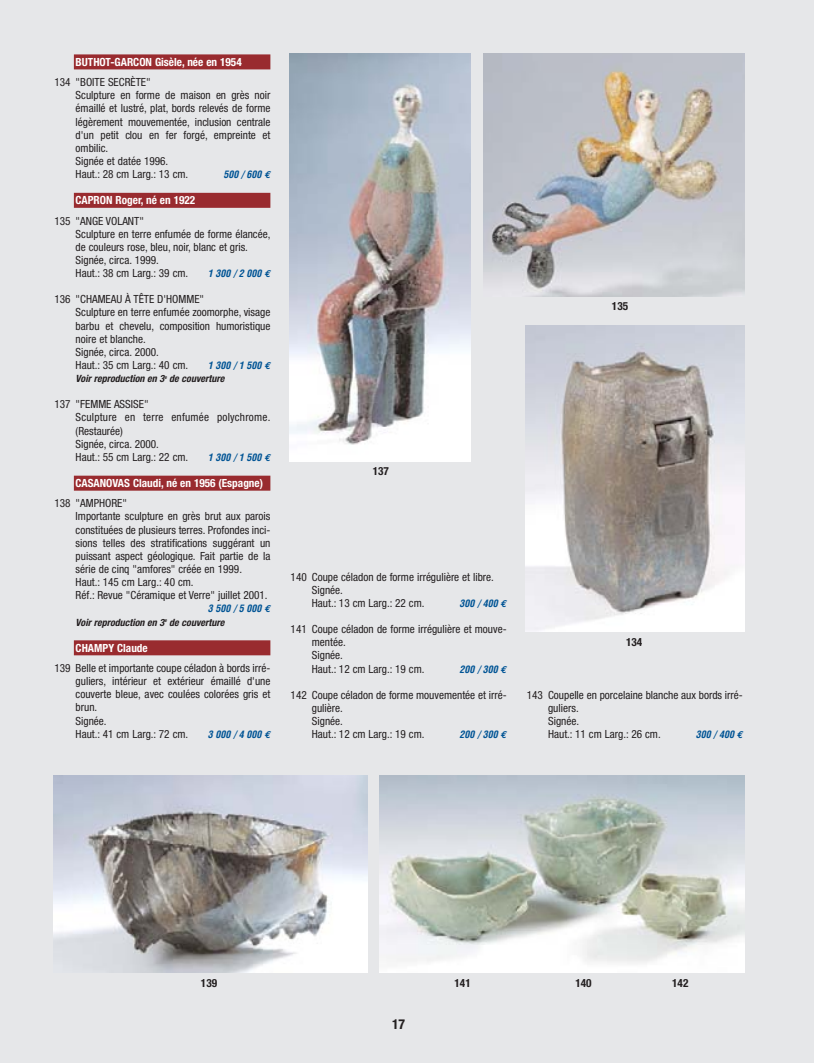
<style>
.page{position:relative;width:815px;height:1063px;background:#fff}
.page>*{position:absolute;margin:0;border:0;box-sizing:border-box;transform-origin:0 0}
.t1{font:700 condensed 13.75px "Helvetica Neue";color:#231f20}
.t2{font:condensed 11.25px/13.1px "Helvetica Neue";color:#231f20}
.t3{font:700 condensed 11.25px "Helvetica Neue";color:#fff}
.t4{font:700 condensed 11.25px "Helvetica Neue";color:#231f20}
.t5{font:italic 700 condensed 10px "Helvetica";color:#005495}
.t6{font:italic 700 condensed 10px "Helvetica Neue";color:#231f20}
.s1{font-family:"Euro Mono";font-stretch:normal}
</style>
<div class="page">
<div style="left:0;top:0;width:814px;height:1062px;background:#e6e7e9"></div>
<div style="left:74px;top:54px;width:196px;height:15px;background:#992b2f"></div>
<div style="left:74px;top:193px;width:196px;height:15px;background:#992b2f"></div>
<div style="left:74px;top:475px;width:196px;height:15px;background:#992b2f"></div>
<div style="left:74px;top:640px;width:196px;height:15px;background:#992b2f"></div>
<img style="left:526px;top:325px;width:218px;height:306px">
<img style="left:483px;top:53px;width:261px;height:243px">
<img style="left:289px;top:53px;width:181px;height:408px">
<img style="left:53px;top:775px;width:315px;height:197px">
<img style="left:379px;top:775px;width:366px;height:197px">
<p class="t3" style="left:76px;top:58px;width:168px">BUTHOT-GARCON Gisèle, née en 1954</p>
<p class="t2" style="left:76px;top:76px;width:196px;text-indent:-21px">134 "BOITE SECRÈTE"<br>Sculpture en forme de maison en grès noir émaillé et lustré, plat, bords relevés de forme légèrement mouvementée, inclusion centrale d'un petit clou en fer forgé, empreinte et ombilic.<br>Signée et datée 1996.<br>Haut.: 28 cm Larg.: 13 cm.</p>
<p class="t5" style="left:223px;top:170px;width:49px">500 / 600 <span class="s1">€</span></p>
<p class="t3" style="left:76px;top:196px;width:121px">CAPRON Roger, né en 1922</p>
<p class="t2" style="left:76px;top:215px;width:196px;text-indent:-21px">135 "ANGE VOLANT"<br>Sculpture en terre enfumée de forme élancée, de couleurs rose, bleu, noir, blanc et gris.<br>Signée, circa. 1999.<br>Haut.: 38 cm Larg.: 39 cm.</p>
<p class="t5" style="left:208px;top:269px;width:64px">1 300 / 2 000 <span class="s1">€</span></p>
<p class="t2" style="left:76px;top:294px;width:196px;text-indent:-21px">136 "CHAMEAU À TÊTE D'HOMME"<br>Sculpture en terre enfumée zoomorphe, visage barbu et chevelu, composition humoristique noire et blanche.<br>Signée, circa. 2000.<br>Haut.: 35 cm Larg.: 40 cm.</p>
<p class="t5" style="left:208px;top:361px;width:64px">1 300 / 1 500 <span class="s1">€</span></p>
<p class="t6" style="left:76px;top:375px;width:152px">Voir reproduction en 3<sup>e</sup> de couverture</p>
<p class="t2" style="left:76px;top:399px;width:196px;text-indent:-21px">137 "FEMME ASSISE"<br>Sculpture en terre enfumée polychrome. (Restaurée)<br>Signée, circa. 2000.<br>Haut.: 55 cm Larg.: 22 cm.</p>
<p class="t5" style="left:208px;top:453px;width:64px">1 300 / 1 500 <span class="s1">€</span></p>
<p class="t3" style="left:76px;top:479px;width:189px">CASANOVAS Claudi, né en 1956 (Espagne)</p>
<p class="t2" style="left:76px;top:498px;width:196px;text-indent:-21px">138 "AMPHORE"<br>Importante sculpture en grès brut aux parois constituées de plusieurs terres. Profondes inci&shy;sions telles des stratifications suggérant un puissant aspect géologique. Fait partie de la série de cinq "amfores" créée en 1999.<br>Haut.: 145 cm Larg.: 40 cm.<br>Réf.: Revue "Céramique et Verre" juillet 2001.</p>
<p class="t5" style="left:208px;top:605px;width:64px">3 500 / 5 000 <span class="s1">€</span></p>
<p class="t6" style="left:76px;top:618px;width:152px">Voir reproduction en 3<sup>e</sup> de couverture</p>
<p class="t3" style="left:76px;top:643px;width:74px">CHAMPY Claude</p>
<p class="t2" style="left:76px;top:662px;width:196px;text-indent:-21px">139 Belle et importante coupe céladon à bords irré&shy;guliers, intérieur et extérieur émaillé d'une couverte bleue, avec coulées colorées gris et brun.<br>Signée.<br>Haut.: 41 cm Larg.: 72 cm.</p>
<p class="t5" style="left:208px;top:730px;width:64px">3 000 / 4 000 <span class="s1">€</span></p>
<p class="t4" style="left:373px;top:467px;width:18px">137</p>
<p class="t2" style="left:312px;top:571px;width:184px;text-indent:-21px">140 Coupe céladon de forme irrégulière et libre.<br>Signée.<br>Haut.: 13 cm Larg.: 22 cm.</p>
<p class="t5" style="left:460px;top:599px;width:49px">300 / 400 <span class="s1">€</span></p>
<p class="t2" style="left:312px;top:623px;width:196px;text-indent:-21px">141 Coupe céladon de forme irrégulière et mouve&shy;mentée.<br>Signée.<br>Haut.: 12 cm Larg.: 19 cm.</p>
<p class="t5" style="left:460px;top:665px;width:49px">200 / 300 <span class="s1">€</span></p>
<p class="t2" style="left:312px;top:689px;width:196px;text-indent:-21px">142 Coupe céladon de forme mouvementée et irré&shy;gulière.<br>Signée.<br>Haut.: 12 cm Larg.: 19 cm.</p>
<p class="t5" style="left:460px;top:730px;width:49px">200 / 300 <span class="s1">€</span></p>
<p class="t4" style="left:612px;top:302px;width:18px">135</p>
<p class="t4" style="left:626px;top:638px;width:18px">134</p>
<p class="t2" style="left:548px;top:689px;width:196px;text-indent:-21px">143 Coupelle en porcelaine blanche aux bords irré&shy;guliers.<br>Signée.<br>Haut.: 11 cm Larg.: 26 cm.</p>
<p class="t5" style="left:696px;top:731px;width:49px">300 / 400 <span class="s1">€</span></p>
<p class="t4" style="left:201px;top:978px;width:18px">139</p>
<p class="t4" style="left:455px;top:978px;width:18px">141</p>
<p class="t4" style="left:575px;top:978px;width:18px">140</p>
<p class="t4" style="left:672px;top:978px;width:18px">142</p>
<p class="t1" style="left:392px;top:1018px;width:15px">17</p>
</div>
